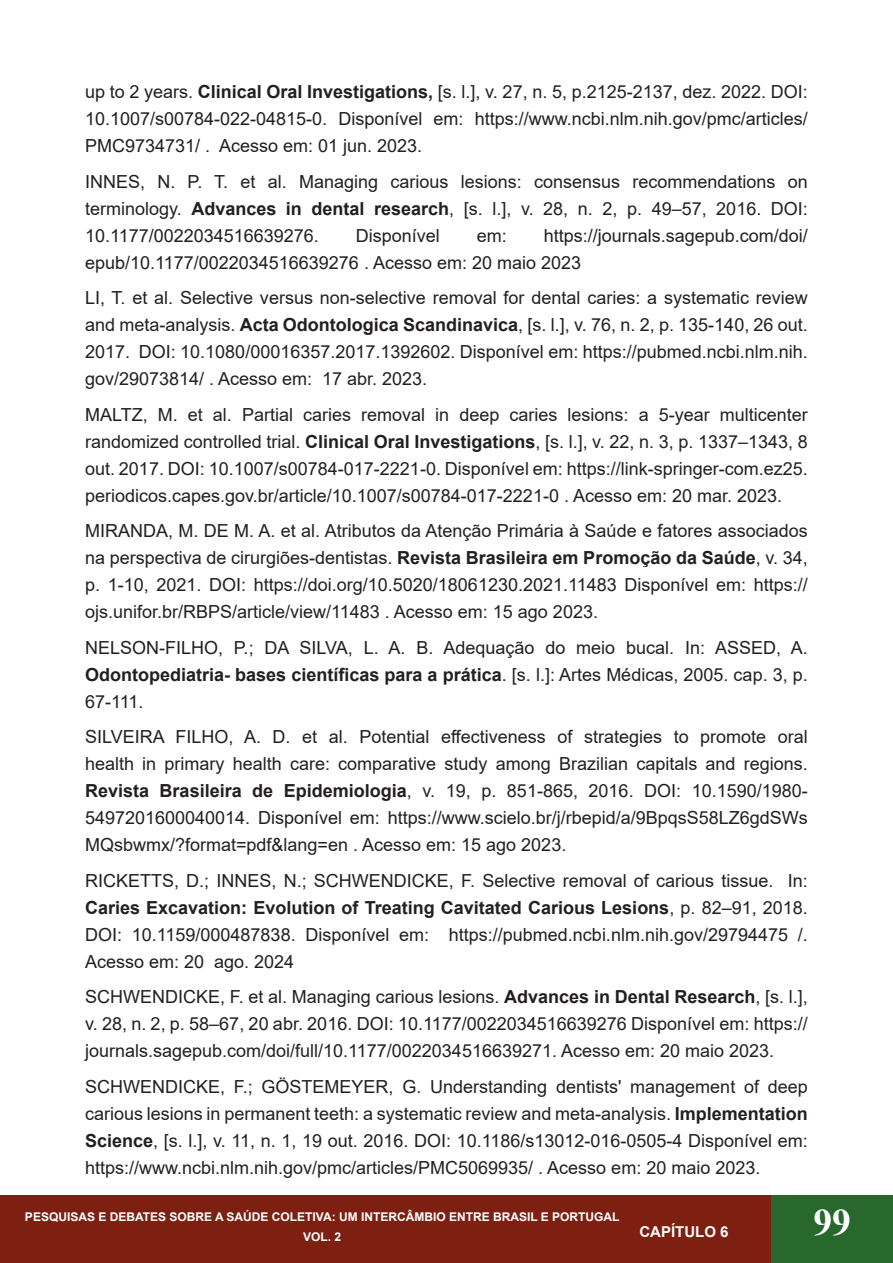
<style>
.page{position:relative;width:893px;height:1263px;background:#fff}
.page>*{position:absolute;margin:0;border:0;box-sizing:border-box;transform-origin:0 0}
.t1{font:700 37.5px "Times New Roman";color:#fff}
.t2{font:18px/27px "Arial";color:#231f20;text-align:justify}
.t3{font:700 15px "Arial";color:#fff}
.t4{font:700 12px/20.2px "Arial";color:#fff;text-align:center}
.s1{font-weight:700}
</style>
<div class="page">
<div style="left:0;top:1196px;width:893px;height:67px;background:#7d2011"></div>
<hr style="left:0;top:1196px;width:1px;height:67px;background:#28682d">
<div style="left:771px;top:1196px;width:122px;height:67px;background:#28682d"></div>
<p class="t2" style="left:85px;top:78px;width:724px">up to 2 years. <span class="s1">Clinical Oral Investigations,</span> [s. l.], v. 27, n. 5, p.2125-2137, dez. 2022. DOI:<br>10.1007/s00784-022-04815-0. Disponível em: https://www.ncbi.nlm.nih.gov/pmc/articles/ PMC9734731/ . Acesso em: 01 jun. 2023.</p>
<p class="t2" style="left:85px;top:168px;width:724px">INNES, N. P. T. et al. Managing carious lesions: consensus recommendations on terminology. <span class="s1">Advances in dental research</span>, [s. l.], v. 28, n. 2, p. 49–57, 2016. DOI:<br>10.1177/0022034516639276.</p>
<p class="t2" style="left:85px;top:222px;width:724px;text-indent:459px">https://journals.sagepub.com/doi/ epub/10.1177/0022034516639276 . Acesso em: 20 maio 2023</p>
<p class="t2" style="left:85px;top:284px;width:724px">LI, T. et al. Selective versus non-selective removal for dental caries: a systematic review and meta-analysis. <span class="s1">Acta Odontologica Scandinavica</span>, [s. l.], v. 76, n. 2, p. 135-140, 26 out.<br>2017. DOI: 10.1080/00016357.2017.1392602. Disponível em: https://pubmed.ncbi.nlm.nih. gov/29073814/ . Acesso em: 17 abr. 2023.</p>
<p class="t2" style="left:85px;top:401px;width:724px">MALTZ, M. et al. Partial caries removal in deep caries lesions: a 5-year multicenter randomized controlled trial. <span class="s1">Clinical Oral Investigations</span>, [s. l.], v. 22, n. 3, p. 1337–1343, 8 out. 2017. DOI: 10.1007/s00784-017-2221-0. Disponível em: https://link-springer-com.ez25. periodicos.capes.gov.br/article/10.1007/s00784-017-2221-0 . Acesso em: 20 mar. 2023.</p>
<p class="t2" style="left:85px;top:517px;width:724px">MIRANDA, M. DE M. A. et al. Atributos da Atenção Primária à Saúde e fatores associados na perspectiva de cirurgiões-dentistas. <span class="s1">Revista Brasileira em Promoção da Saúde</span>, v. 34, p. 1-10, 2021. DOI: https://doi.org/10.5020/18061230.2021.11483 Disponível em: https:// ojs.unifor.br/RBPS/article/view/11483 . Acesso em: 15 ago 2023.</p>
<p class="t2" style="left:85px;top:634px;width:724px">NELSON-FILHO, P.; DA SILVA, L. A. B. Adequação do meio bucal. In: ASSED, A.<br><span class="s1">Odontopediatria- bases científicas para a prática</span>. [s. l.]: Artes Médicas, 2005. cap. 3, p.<br>67-111.</p>
<p class="t2" style="left:85px;top:723px;width:724px">SILVEIRA FILHO, A. D. et al. Potential effectiveness of strategies to promote oral health in primary health care: comparative study among Brazilian capitals and regions.<br><span class="s1">Revista Brasileira de Epidemiologia</span>, v. 19, p. 851-865, 2016. DOI: 10.1590/1980- 5497201600040014. Disponível em: https://www.scielo.br/j/rbepid/a/9BpqsS58LZ6gdSWs MQsbwmx/?format=pdf&amp;lang=en . Acesso em: 15 ago 2023.</p>
<p class="t2" style="left:85px;top:867px;width:724px">RICKETTS, D.; INNES, N.; SCHWENDICKE, F. Selective removal of carious tissue. In:<br><span class="s1">Caries Excavation: Evolution of Treating Cavitated Carious Lesions</span>, p. 82–91, 2018.<br>DOI: 10.1159/000487838. Disponível em: https://pubmed.ncbi.nlm.nih.gov/29794475 /.<br>Acesso em: 20 ago. 2024</p>
<p class="t2" style="left:85px;top:983px;width:724px">SCHWENDICKE, F. et al. Managing carious lesions. <span class="s1">Advances in Dental Research</span>, [s. l.], v. 28, n. 2, p. 58–67, 20 abr. 2016. DOI: 10.1177/0022034516639276 Disponível em: https:// journals.sagepub.com/doi/full/10.1177/0022034516639271. Acesso em: 20 maio 2023.</p>
<p class="t2" style="left:85px;top:1073px;width:724px">SCHWENDICKE, F.; GÖSTEMEYER, G. Understanding dentists' management of deep carious lesions in permanent teeth: a systematic review and meta-analysis. <span class="s1">Implementation Science</span>, [s. l.], v. 11, n. 1, 19 out. 2016. DOI: 10.1186/s13012-016-0505-4 Disponível em: https://www.ncbi.nlm.nih.gov/pmc/articles/PMC5069935/ . Acesso em: 20 maio 2023.</p>
<p class="t2" style="left:356px;top:222px;width:86px">Disponível</p>
<p class="t2" style="left:477px;top:222px;width:32px">em:</p>
<p class="t4" style="left:25px;top:1207px;width:596px">PESQUISAS E DEBATES SOBRE A SAÚDE COLETIVA: UM INTERCÂMBIO ENTRE BRASIL E PORTUGAL<br>VOL. 2</p>
<p class="t3" style="left:639px;top:1221px;width:91px">CAPÍTULO 6</p>
<h1 class="t1" style="left:813px;top:1195px;width:39px">99</h1>
</div>
